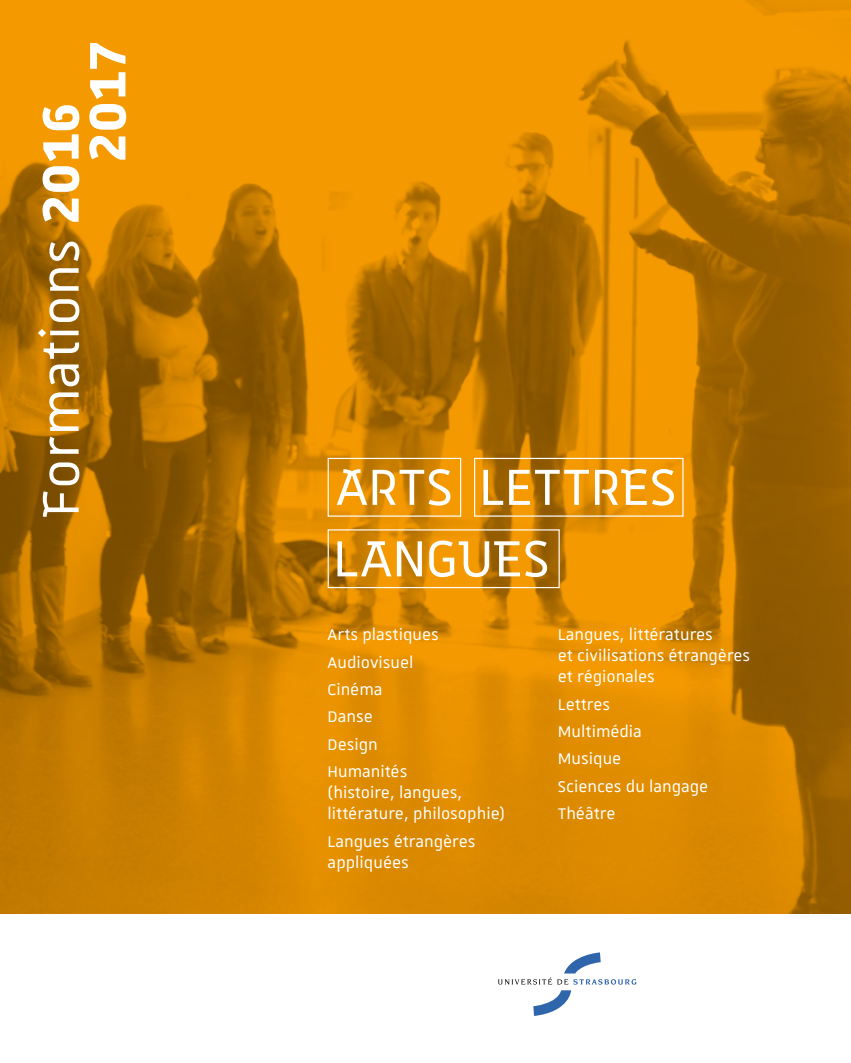
<style>
.page{position:relative;width:851px;height:1063px;background:#fff}
.page>*{position:absolute;margin:0;border:0;box-sizing:border-box;transform-origin:0 0}
.t1{font:69px/71.6px "Unistra 28 Regular";color:#fff}
.t2{font:69px "Unistra 20 Bold";color:#fff}
.t3{font:21px/27.5px "Unistra 28 Regular";color:#fff}
.s1{font-family:"Unistra 20 Bold"}
</style>
<div class="page">
<img style="left:0;top:0;width:850px;height:914px">
<svg style="left:498px;top:952px;width:138px;height:64px"></svg>
<div style="left:327px;top:458px;width:134px;height:59px;border:1px solid #fff"></div>
<div style="left:327px;top:529px;width:232px;height:59px;border:1px solid #fff"></div>
<div style="left:474px;top:458px;width:209px;height:59px;border:1px solid #fff"></div>
<h1 class="t1" style="left:23px;top:518px;width:417px;rotate:-90deg">Formations <span class="s1">2016</span></h1>
<h1 class="t2" style="left:68px;top:163px;width:123px;rotate:-90deg">2017</h1>
<h1 class="t1" style="left:332px;top:449px;width:345px">ARTS LETTRES<br>LANGUES</h1>
<p class="t3" style="left:327px;top:620px;width:113px">Arts plastiques<br>Audiovisuel<br>Cinéma<br>Danse<br>Design<br>Humanités</p>
<p class="t3" style="left:327px;top:782px;width:179px;line-height:21px">(histoire, langues, littérature, philosophie)</p>
<p class="t3" style="left:327px;top:830px;width:149px;line-height:21px">Langues étrangères appliquées</p>
<p class="t3" style="left:557px;top:624px;width:194px;line-height:21px">Langues, littératures<br>et civilisations étrangères et régionales</p>
<p class="t3" style="left:557px;top:690px;width:152px">Lettres<br>Multimédia<br>Musique<br>Sciences du langage<br>Théâtre</p>
</div>
